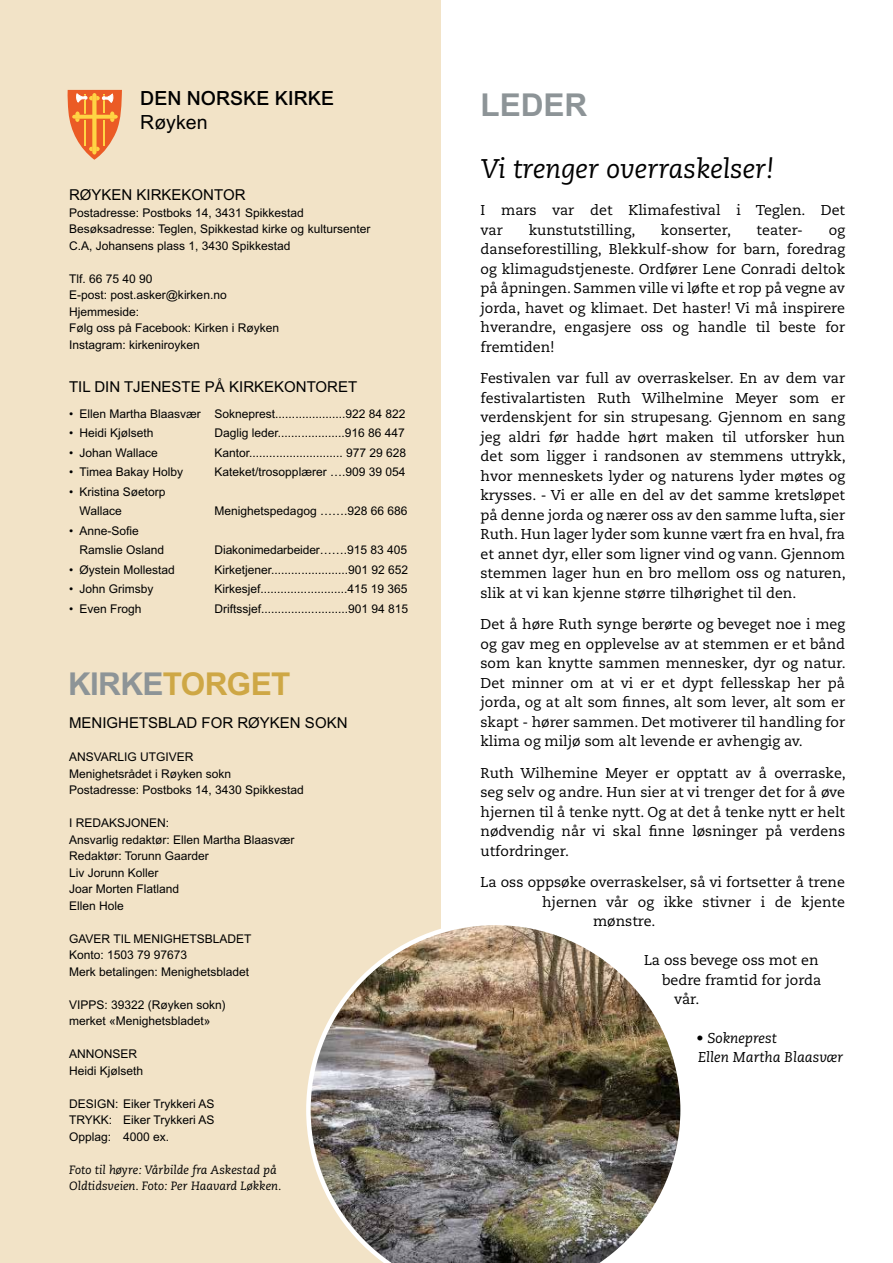
<style>
.page{position:relative;width:893px;height:1263px;background:#fff}
.page>*{position:absolute;margin:0;border:0;box-sizing:border-box;transform-origin:0 0}
.t1{font:700 31.5px "Arial MT Std";letter-spacing:-.02em;color:#cea745}
.t2{font:700 31.5px "Arial MT Std";color:#8d9497}
.t3{font:italic 27px "Caecilia LT Pro 56";color:#000}
.t4{font:500 19.5px "Arial MT Std";color:#000}
.t5{font:19.5px "Arial MT Std";color:#000}
.t6{font:15px "Arial MT Std";color:#000}
.t7{font:14.25px/19.5px "Caecilia LT Pro 55 Roman";color:#000;text-align:justify}
.t8{font:italic 14.25px/19.5px "Caecilia LT Pro 56";color:#000}
.t9{font:12px/16.5px "Arial MT Std";color:#000}
.t10{font:italic 12px/16.5px "Caecilia LT Pro 56";color:#000}
.s1{color:#8d9497}
</style>
<div class="page">
<div style="left:0;top:0;width:440px;height:1263px;background:#f2e3c7"></div>
<svg style="left:68px;top:90px;width:54px;height:70px"></svg>
<img style="left:306px;top:921px;width:375px;height:342px">
<h3 class="t4" style="left:140px;top:87px;width:195px">DEN NORSKE KIRKE</h3>
<h3 class="t5" style="left:140px;top:111px;width:69px">Røyken</h3>
<p class="t6" style="left:69px;top:186px;width:178px">RØYKEN KIRKEKONTOR</p>
<p class="t9" style="left:69px;top:204px;width:303px">Postadresse: Postboks 14, 3431 Spikkestad<br>Besøksadresse: Teglen, Spikkestad kirke og kultursenter<br>C.A, Johansens plass 1, 3430 Spikkestad</p>
<p class="t9" style="left:69px;top:270px;width:212px">Tlf. 66 75 40 90<br>E-post: post.asker@kirken.no<br>Hjemmeside:<br>Følg oss på Facebook: Kirken i Røyken<br>Instagram: kirkeniroyken</p>
<p class="t6" style="left:69px;top:378px;width:290px">TIL DIN TJENESTE PÅ KIRKEKONTORET</p>
<p class="t9" style="left:69px;top:405px;width:338px">• Ellen Martha Blaasvær Sokneprest.....................922 84 822</p>
<p class="t9" style="left:69px;top:425px;width:86px">• Heidi Kjølseth</p>
<p class="t9" style="left:215px;top:425px;width:192px">Daglig leder....................916 86 447</p>
<p class="t9" style="left:69px;top:444px;width:90px">• Johan Wallace</p>
<p class="t9" style="left:215px;top:444px;width:193px">Kantor............................ 977 29 628</p>
<p class="t9" style="left:69px;top:464px;width:116px">• Timea Bakay Holby</p>
<p class="t9" style="left:215px;top:464px;width:192px">Kateket/trosopplærer ….909 39 054</p>
<p class="t9" style="left:80px;top:482px;width:88px;line-height:19.5px;text-indent:-10px">• Kristina Søetorp<br>Wallace</p>
<p class="t9" style="left:215px;top:503px;width:194px">Menighetspedagog …….928 66 686</p>
<p class="t9" style="left:80px;top:521px;width:86px;line-height:19.5px;text-indent:-10px">• Anne-Sofie<br>Ramslie Osland</p>
<p class="t9" style="left:215px;top:542px;width:194px">Diakonimedarbeider…….915 83 405</p>
<p class="t9" style="left:69px;top:561px;width:107px">• Øystein Mollestad</p>
<p class="t9" style="left:215px;top:561px;width:195px">Kirketjener.......................901 92 652</p>
<p class="t9" style="left:69px;top:581px;width:86px">• John Grimsby</p>
<p class="t9" style="left:215px;top:581px;width:194px">Kirkesjef..........................415 19 365</p>
<p class="t9" style="left:69px;top:600px;width:74px">• Even Frogh</p>
<p class="t9" style="left:215px;top:600px;width:195px">Driftssjef..........................901 94 815</p>
<h1 class="t1" style="left:68px;top:665px;width:224px"><span class="s1">KIRKE</span>TORGET</h1>
<p class="t6" style="left:69px;top:714px;width:280px">MENIGHETSBLAD FOR RØYKEN SOKN</p>
<p class="t9" style="left:69px;top:749px;width:236px">ANSVARLIG UTGIVER<br>Menighetsrådet i Røyken sokn<br>Postadresse: Postboks 14, 3430 Spikkestad</p>
<p class="t9" style="left:69px;top:815px;width:227px">I REDAKSJONEN:<br>Ansvarlig redaktør: Ellen Martha Blaasvær<br>Redaktør: Torunn Gaarder<br>Liv Jorunn Koller<br>Joar Morten Flatland<br>Ellen Hole</p>
<p class="t9" style="left:69px;top:930px;width:184px">GAVER TIL MENIGHETSBLADET<br>Konto: 1503 79 97673<br>Merk betalingen: Menighetsbladet</p>
<p class="t9" style="left:69px;top:996px;width:158px">VIPPS: 39322 (Røyken sokn) merket «Menighetsbladet»</p>
<p class="t9" style="left:69px;top:1046px;width:76px">ANNONSER<br>Heidi Kjølseth</p>
<p class="t9" style="left:69px;top:1095px;width:147px;text-align:justify">DESIGN: Eiker Trykkeri AS TRYKK: Eiker Trykkeri AS Opplag: 4000 ex.</p>
<p class="t10" style="left:69px;top:1161px;width:214px">Foto til høyre: Vårbilde fra Askestad på<br>Oldtidsveien. Foto: Per Haavard Løkken.</p>
<h1 class="t2" style="left:480px;top:87px;width:108px">LEDER</h1>
<h2 class="t3" style="left:480px;top:151px;width:295px">Vi trenger overraskelser!</h2>
<p class="t7" style="left:480px;top:200px;width:366px">I mars var det Klimafestival i Teglen. Det var</p>
<p class="t7" style="left:529px;top:220px;width:108px">kunstutstilling,</p>
<p class="t7" style="left:661px;top:220px;width:72px">konserter,</p>
<p class="t7" style="left:757px;top:220px;width:48px">teater-</p>
<p class="t7" style="left:480px;top:220px;width:366px;text-indent:348px">og danseforestilling, Blekkulf-show for barn, foredrag og klimagudstjeneste. Ordfører Lene Conradi deltok på åpningen. Sammen ville vi løfte et rop på vegne av jorda, havet og klimaet. Det haster! Vi må inspirere hverandre, engasjere oss og handle til beste for fremtiden!</p>
<p class="t7" style="left:480px;top:368px;width:367px">Festivalen var full av overraskelser. En av dem var festivalartisten Ruth Wilhelmine Meyer som er verdenskjent for sin strupesang. Gjennom en sang jeg aldri før hadde hørt maken til utforsker hun det som ligger i randsonen av stemmens uttrykk, hvor menneskets lyder og naturens lyder møtes og krysses. - Vi er alle en del av det samme kretsløpet på denne jorda og nærer oss av den samme lufta, sier Ruth. Hun lager lyder som kunne vært fra en hval, fra et annet dyr, eller som ligner vind og vann. Gjennom stemmen lager hun en bro mellom oss og naturen, slik at vi kan kjenne større tilhørighet til den.</p>
<p class="t7" style="left:480px;top:614px;width:367px">Det å høre Ruth synge berørte og beveget noe i meg og gav meg en opplevelse av at stemmen er et bånd som kan knytte sammen mennesker, dyr og natur.<br>Det minner om at vi er et dypt fellesskap her på jorda, og at alt som finnes, alt som lever, alt som er skapt - hører sammen. Det motiverer til handling for klima og miljø som alt levende er avhengig av.</p>
<p class="t7" style="left:480px;top:763px;width:367px">Ruth Wilhemine Meyer er opptatt av å overraske, seg selv og andre. Hun sier at vi trenger det for å øve hjernen til å tenke nytt. Og at det å tenke nytt er helt nødvendig når vi skal finne løsninger på verdens utfordringer.</p>
<p class="t7" style="left:480px;top:872px;width:366px">La oss oppsøke overraskelser, så vi fortsetter å trene</p>
<p class="t7" style="left:542px;top:892px;width:305px">hjernen vår og ikke stivner i de kjente</p>
<p class="t7" style="left:593px;top:911px;width:64px">mønstre.</p>
<p class="t7" style="left:644px;top:950px;width:176px">La oss bevege oss mot en</p>
<p class="t7" style="left:662px;top:970px;width:161px">bedre framtid for jorda</p>
<p class="t7" style="left:674px;top:989px;width:27px">vår.</p>
<p class="t8" style="left:696px;top:1028px;width:148px">• Sokneprest<br>Ellen Martha Blaasvær</p>
</div>
